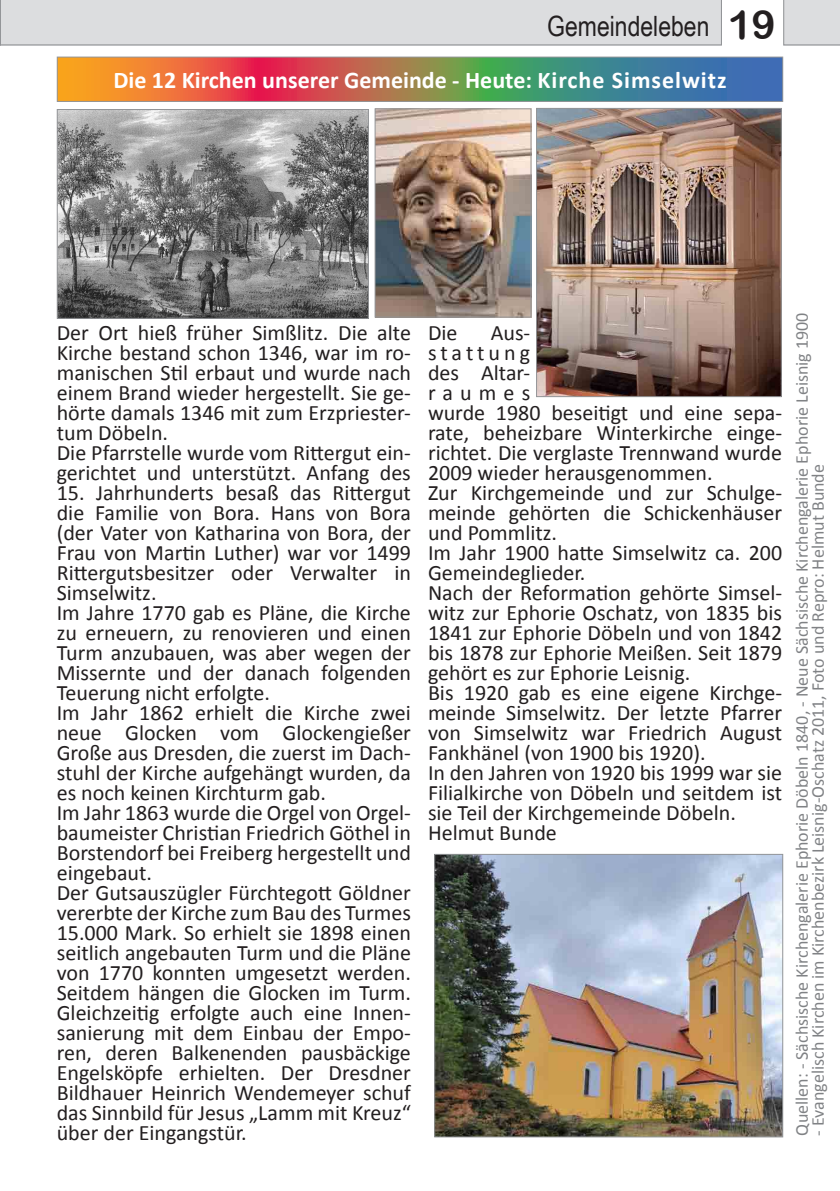
<style>
.page{position:relative;width:840px;height:1191px;background:#fff}
.page>*{position:absolute;margin:0;border:0;box-sizing:border-box;transform-origin:0 0}
.t1{font:28px "Arial Narrow";color:#231f20}
.t2{font:700 24px "Calibri";color:#fff}
.t3{font:22px/20px "Calibri";color:#231f20}
.t4{font:18px "Calibri";color:#808285}
.s1{font-family:"Arial Rounded MT Bold";font-size:40px}
</style>
<div class="page">
<div style="left:783px;top:0;width:56px;height:45px;background:#dcdddf"></div>
<div style="left:0;top:0;width:721px;height:45px;background:#dcdddf"></div>
<svg style="left:59px;top:59px;width:721px;height:41px;background:#937661"></svg>
<div style="left:57px;top:57px;width:725px;height:45px;border:1px solid #939598"></div>
<img style="left:537px;top:110px;width:242px;height:285px">
<div style="left:535px;top:108px;width:246px;height:289px;border:1px solid #939598"></div>
<img style="left:436px;top:856px;width:344px;height:279px">
<div style="left:434px;top:854px;width:348px;height:283px;border:1px solid #939598"></div>
<img style="left:59px;top:111px;width:308px;height:206px">
<div style="left:57px;top:109px;width:312px;height:210px;border:1px solid #939598"></div>
<img style="left:376px;top:110px;width:153px;height:205px">
<div style="left:374px;top:108px;width:157px;height:209px;border:1px solid #939598"></div>
<p class="t1" style="left:547px;top:5px;width:230px">Gemeindeleben <span class="s1">19</span></p>
<p class="t1" style="left:519px;top:5px;width:192px">Wichtig s in Kürze</p>
<p class="t2" style="left:113px;top:65px;width:614px">Die 12 Kirchen unserer Gemeinde - Heute: Kirche Simselwitz</p>
<p class="t3" style="left:57px;top:322px;width:355px">Der Ort hieß früher Simßlitz. Die alte Kirche bestand schon 1346, war im ro&shy;manischen Stil erbaut und wurde nach einem Brand wieder hergestellt. Sie ge&shy;hörte damals 1346 mit zum Erzpriester&shy;tum Döbeln.<br>Die Pfarrstelle wurde vom Rittergut ein&shy;gerichtet und unterstützt. Anfang des</p>
<p class="t3" style="left:57px;top:482px;width:355px">15. Jahrhunderts besaß das Rittergut die Familie von Bora. Hans von Bora (der Vater von Katharina von Bora, der Frau von Martin Luther) war vor 1499<br>Rittergutsbesitzer oder Verwalter in Simselwitz.<br>Im Jahre 1770 gab es Pläne, die Kirche zu erneuern, zu renovieren und einen Turm anzubauen, was aber wegen der Missernte und der danach folgenden Teuerung nicht erfolgte.<br>Im Jahr 1862 erhielt die Kirche zwei neue Glocken vom Glockengießer Große aus Dresden, die zuerst im Dach&shy;stuhl der Kirche aufgehängt wurden, da es noch keinen Kirchturm gab.<br>Im Jahr 1863 wurde die Orgel von Orgel&shy;baumeister Christian Friedrich Göthel in Borstendorf bei Freiberg hergestellt und eingebaut.<br>Der Gutsauszügler Fürchtegott Göldner vererbte der Kirche zum Bau des Turmes 15.000 Mark. So erhielt sie 1898 einen seitlich angebauten Turm und die Pläne von 1770 konnten umgesetzt werden.<br>Seitdem hängen die Glocken im Turm.<br>Gleichzeitig erfolgte auch eine Innen&shy;sanierung mit dem Einbau der Empo&shy;ren, deren Balkenenden pausbäckige Engelsköpfe erhielten. Der Dresdner Bildhauer Heinrich Wendemeyer schuf das Sinnbild für Jesus „Lamm mit Kreuz“ über der Eingangstür.</p>
<p class="t3" style="left:428px;top:322px;width:31px">Die</p>
<p class="t3" style="left:428px;top:322px;width:355px;text-indent:63px">Aus-<br>stattung<br>des Altar-<br>raumes<br>wurde 1980 beseitigt und eine sepa&shy;rate, beheizbare Winterkirche einge&shy;richtet. Die verglaste Trennwand wurde<br>2009 wieder herausgenommen.<br>Zur Kirchgemeinde und zur Schulge&shy;meinde gehörten die Schickenhäuser und Pommlitz.<br>Im Jahr 1900 hatte Simselwitz ca. 200<br>Gemeindeglieder.<br>Nach der Reformation gehörte Simsel&shy;witz zur Ephorie Oschatz, von 1835 bis<br>1841 zur Ephorie Döbeln und von 1842 bis 1878 zur Ephorie Meißen. Seit 1879 gehört es zur Ephorie Leisnig.<br>Bis 1920 gab es eine eigene Kirchge&shy;meinde Simselwitz. Der letzte Pfarrer von Simselwitz war Friedrich August<br>Fankhänel (von 1900 bis 1920).<br>In den Jahren von 1920 bis 1999 war sie<br>Filialkirche von Döbeln und seitdem ist sie Teil der Kirchgemeinde Döbeln.<br>Helmut Bunde</p>
<p class="t4" style="left:790px;top:1135px;width:824px;rotate:-90deg">Quellen: - Sächsische Kirchengalerie Ephorie Döbeln 1840, - Neue Sächsische Kirchengalerie Ephorie Leisnig 1900</p>
<p class="t4" style="left:806px;top:1135px;width:673px;rotate:-90deg">- Evangelisch Kirchen im Kirchenbezirk Leisnig-Oschatz 2011, Foto und Repro: Helmut Bunde</p>
</div>
